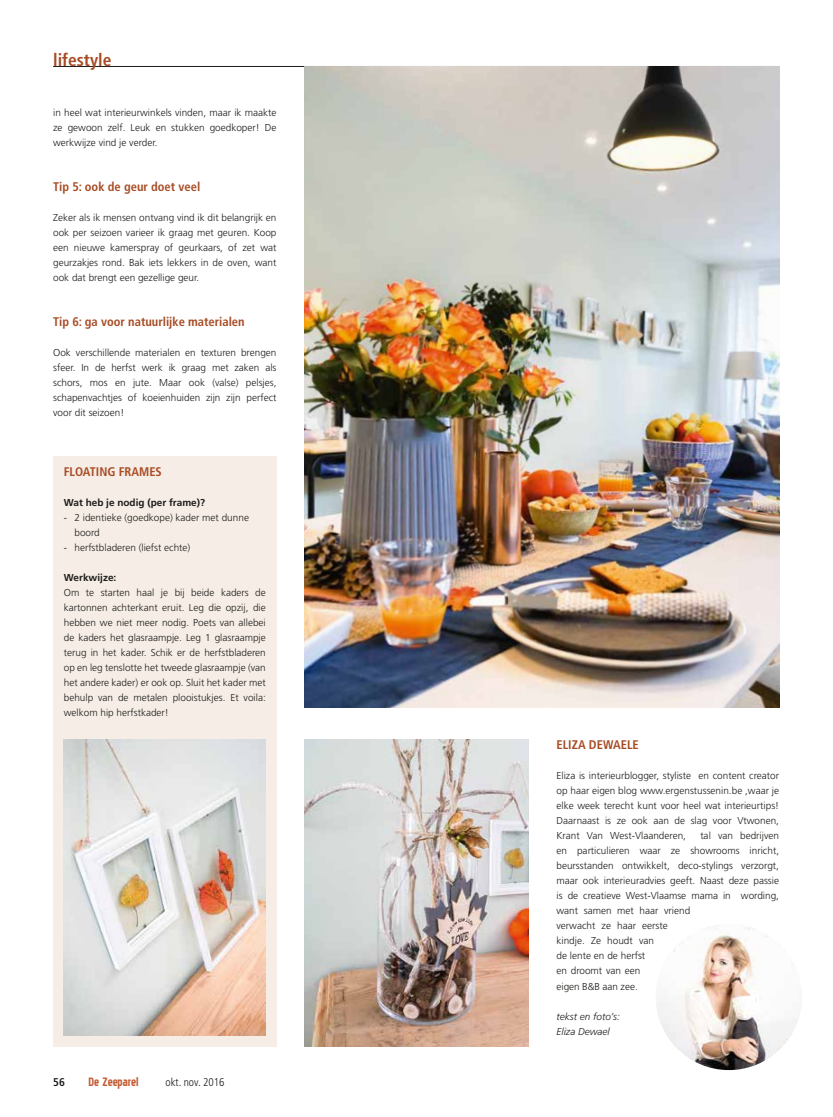
<style>
.page{position:relative;width:833px;height:1117px;background:#fff}
.page>*{position:absolute;margin:0;border:0;box-sizing:border-box;transform-origin:0 0}
.t1{font:700 condensed 17.5px "Frutiger";color:#a74b24}
.t2{font:15px "Pakenham";color:#c35c34}
.t3{font:700 condensed 12.5px "Frutiger";color:#a74b24}
.t4{font:300 condensed 11.25px "Frutiger";color:#1d1d1b}
.t5{font:700 condensed 11.25px "Frutiger";color:#1d1d1b}
.t6{font:300 10px/15px "Frutiger";color:#1d1d1b;text-align:justify}
.t7{font:700 10px "Frutiger";color:#1d1d1b}
.t8{font:italic 300 10px/15px "Frutiger";color:#1d1d1b}
</style>
<div class="page">
<hr style="left:53px;top:66px;width:727px;height:1px;background:#1d1d1b">
<div style="left:53px;top:456px;width:223px;height:589px;background:#f6ede6"></div>
<img style="left:305px;top:67px;width:475px;height:640px">
<img style="left:64px;top:739px;width:202px;height:296px">
<img style="left:656px;top:923px;width:146px;height:146px;border-radius:73px">
<img style="left:305px;top:739px;width:223px;height:306px">
<h1 class="t1" style="left:53px;top:50px;width:60px">lifestyle</h1>
<p class="t6" style="left:53px;top:105px;width:225px">in heel wat interieurwinkels vinden, maar ik maakte ze gewoon zelf. Leuk en stukken goedkoper! De werkwijze vind je verder.</p>
<p class="t3" style="left:53px;top:179px;width:149px">Tip 5: ook de geur doet veel</p>
<p class="t6" style="left:53px;top:210px;width:225px">Zeker als ik mensen ontvang vind ik dit belangrijk en ook per seizoen varieer ik graag met geuren. Koop een nieuwe kamerspray of geurkaars, of zet wat geurzakjes rond. Bak iets lekkers in de oven, want ook dat brengt een gezellige geur.</p>
<p class="t3" style="left:53px;top:314px;width:193px">Tip 6: ga voor natuurlijke materialen</p>
<p class="t6" style="left:53px;top:345px;width:225px">Ook verschillende materialen en texturen brengen sfeer. In de herfst werk ik graag met zaken als schors, mos en jute. Maar ook (valse) pelsjes, schapenvachtjes of koeienhuiden zijn zijn perfect voor dit seizoen!</p>
<p class="t3" style="left:64px;top:464px;width:100px">FLOATING FRAMES</p>
<p class="t7" style="left:64px;top:496px;width:143px">Wat heb je nodig (per frame)?</p>
<p class="t6" style="left:74px;top:510px;width:176px;text-indent:-11px">- 2 identieke (goedkope) kader met dunne boord</p>
<p class="t6" style="left:64px;top:540px;width:128px">- herfstbladeren (liefst echte)</p>
<p class="t7" style="left:64px;top:571px;width:54px">Werkwijze:</p>
<p class="t6" style="left:64px;top:585px;width:203px">Om te starten haal je bij beide kaders de kartonnen achterkant eruit. Leg die opzij, die hebben we niet meer nodig. Poets van allebei de kaders het glasraampje. Leg 1 glasraampje terug in het kader. Schik er de herfstbladeren op en leg tenslotte het tweede glasraampje (van het andere kader) er ook op. Sluit het kader met behulp van de metalen plooistukjes. Et voila: welkom hip herfstkader!</p>
<p class="t5" style="left:53px;top:1074px;width:13px">56</p>
<h2 class="t2" style="left:89px;top:1074px;width:51px">De Zeeparel</h2>
<p class="t4" style="left:166px;top:1075px;width:61px">okt. nov. 2016</p>
<p class="t3" style="left:556px;top:737px;width:84px">ELIZA DEWAELE</p>
<p class="t6" style="left:556px;top:768px;width:224px">Eliza is interieurblogger, styliste en content creator op haar eigen blog www.ergenstussenin.be ,waar je elke week terecht kunt voor heel wat interieurtips!<br>Daarnaast is ze ook aan de slag voor Vtwonen, Krant Van West-Vlaanderen,</p>
<p class="t6" style="left:556px;top:828px;width:224px;text-align:left;text-indent:144px">tal van bedrijven en particulieren waar ze showrooms inricht, beursstanden ontwikkelt, deco-stylings verzorgt, maar ook interieuradvies geeft. Naast deze passie is de creatieve West-Vlaamse mama in wording, want samen met haar vriend<br>verwacht ze haar eerste<br>kindje. Ze houdt van<br>de lente en de herfst<br>en droomt van een<br>eigen B&amp;B aan zee.</p>
<p class="t8" style="left:556px;top:1008px;width:65px">tekst en foto’s:<br>Eliza Dewael</p>
</div>
